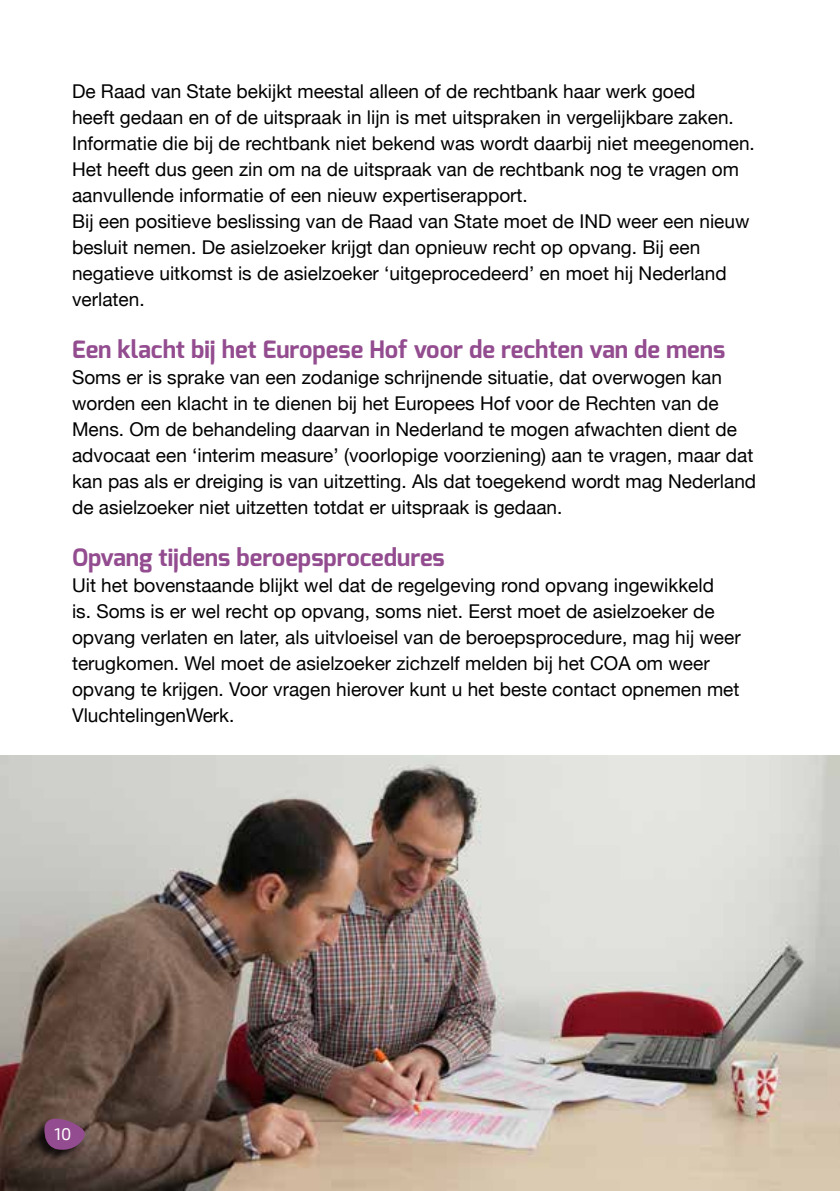
<style>
.page{position:relative;width:840px;height:1191px;background:#fff}
.page>*{position:absolute;margin:0;border:0;box-sizing:border-box;transform-origin:0 0}
.t1{font:700 24px "Exo";color:#934c8f}
.t2{font:19px/26px "Helvetica Neue";color:#000}
.t3{font:17px "Exo 2.0";color:#fff}
</style>
<div class="page">
<img style="left:0;top:755px;width:839px;height:436px">
<div style="left:32px;top:1118px;width:53px;height:43px;background:#000;opacity:.75"></div>
<svg style="left:43px;top:1118px;width:43px;height:32px"></svg>
<p class="t2" style="left:72px;top:79px;width:684px">De Raad van State bekijkt meestal alleen of de rechtbank haar werk goed<br>heeft gedaan en of de uitspraak in lijn is met uitspraken in vergelijkbare zaken.<br>Informatie die bij de rechtbank niet bekend was wordt daarbij niet meegenomen.<br>Het heeft dus geen zin om na de uitspraak van de rechtbank nog te vragen om aanvullende informatie of een nieuw expertiserapport.<br>Bij een positieve beslissing van de Raad van State moet de IND weer een nieuw besluit nemen. De asielzoeker krijgt dan opnieuw recht op opvang. Bij een negatieve uitkomst is de asielzoeker ‘uitgeprocedeerd’ en moet hij Nederland verlaten.</p>
<p class="t1" style="left:72px;top:334px;width:654px">Een klacht bij het Europese Hof voor de rechten van de mens</p>
<p class="t2" style="left:72px;top:365px;width:685px">Soms er is sprake van een zodanige schrijnende situatie, dat overwogen kan worden een klacht in te dienen bij het Europees Hof voor de Rechten van de Mens. Om de behandeling daarvan in Nederland te mogen afwachten dient de advocaat een ‘interim measure’ (voorlopige voorziening) aan te vragen, maar dat kan pas als er dreiging is van uitzetting. Als dat toegekend wordt mag Nederland de asielzoeker niet uitzetten totdat er uitspraak is gedaan.</p>
<p class="t1" style="left:72px;top:542px;width:374px">Opvang tijdens beroepsprocedures</p>
<p class="t2" style="left:72px;top:573px;width:669px">Uit het bovenstaande blijkt wel dat de regelgeving rond opvang ingewikkeld<br>is. Soms is er wel recht op opvang, soms niet. Eerst moet de asielzoeker de opvang verlaten en later, als uitvloeisel van de beroepsprocedure, mag hij weer terugkomen. Wel moet de asielzoeker zichzelf melden bij het COA om weer opvang te krijgen. Voor vragen hierover kunt u het beste contact opnemen met VluchtelingenWerk.</p>
<p class="t3" style="left:54px;top:1124px;width:19px">10</p>
</div>
